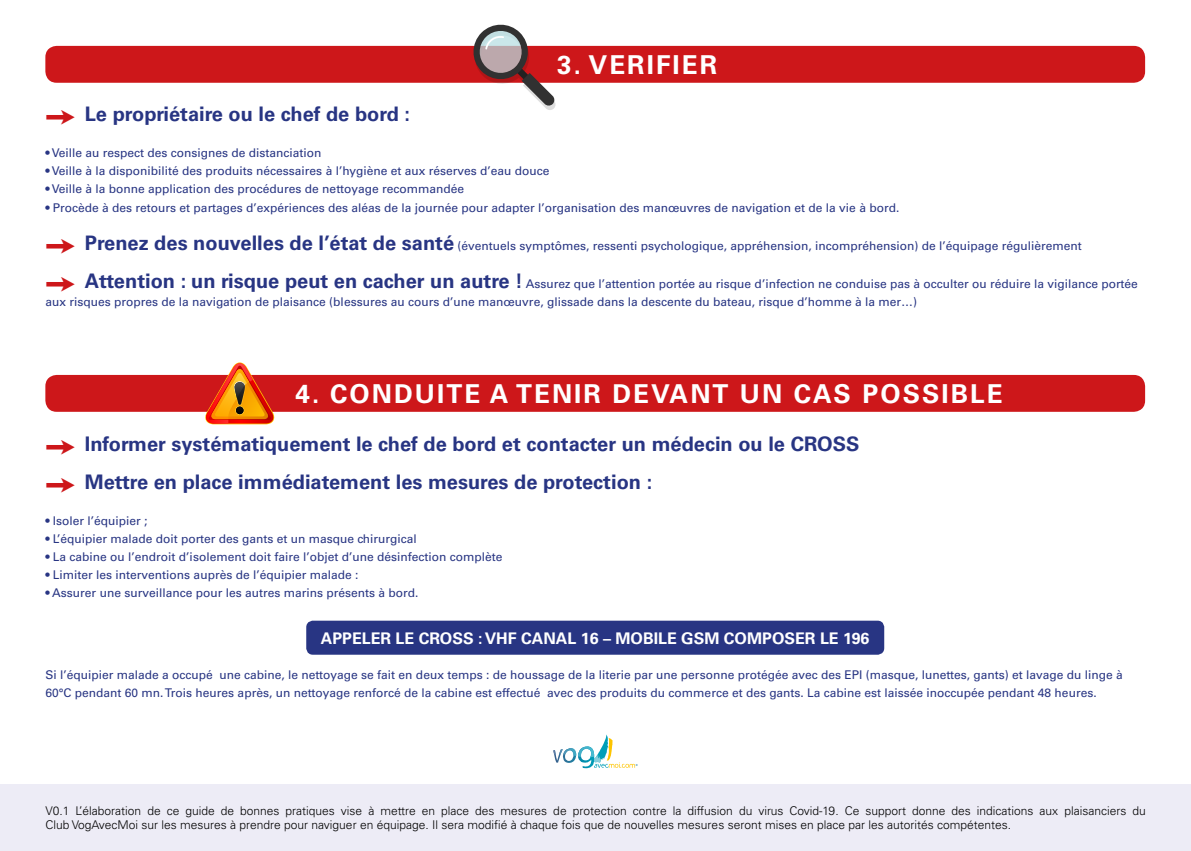
<style>
.page{position:relative;width:1191px;height:851px;background:#fff}
.page>*{position:absolute;margin:0;border:0;box-sizing:border-box;transform-origin:0 0}
.t1{font:700 26px "Univers";letter-spacing:.08em;color:#fff}
.t2{font:700 20px/38px "Univers";color:#283583}
.t3{font:700 16px "Univers";color:#fff}
.t4{font:12px/18px "Univers";color:#283583}
.t5{font:300 12px/14.4px "Univers";color:#000}
.s1{font-family:"Monotype Sorts";font-weight:400;font-size:32px;color:#cd171a}
.s2{font-family:"Monotype Sorts";font-size:32px;color:#cd171a}
.s3{font-weight:700;font-size:20px}
</style>
<div class="page">
<div style="left:45px;top:46px;width:1100px;height:37px;background:#cd171a;border-radius:11px"></div>
<div style="left:45px;top:375px;width:1100px;height:37px;background:#cd171a;border-radius:11px"></div>
<div style="left:307px;top:621px;width:576px;height:32px;background:#283583;border-radius:6px"></div>
<div style="left:306px;top:620px;width:578px;height:34px;border:2px solid #283583;border-radius:6px"></div>
<svg style="left:471px;top:24px;width:84px;height:86px"></svg>
<svg style="left:204px;top:362px;width:71px;height:62px"></svg>
<div style="left:0;top:784px;width:1191px;height:66px;background:#edecf6"></div>
<svg style="left:553px;top:734px;width:84px;height:35px"></svg>
<h1 class="t1" style="left:557px;top:50px;width:161px">3. VERIFIER</h1>
<h2 class="t2" style="left:45px;top:95px;width:366px"><span class="s1">Ù</span> Le propriétaire ou le chef de bord :</h2>
<p class="t4" style="left:45px;top:144px;width:278px">• Veille au respect des consignes de distanciation</p>
<p class="t4" style="left:45px;top:162px;width:506px">• Veille à la disponibilité des produits nécessaires à l’hygiène et aux réserves d’eau douce</p>
<p class="t4" style="left:45px;top:180px;width:420px">• Veille à la bonne application des procédures de nettoyage recommandée</p>
<p class="t4" style="left:45px;top:198px;width:855px">• Procède à des retours et partages d’expériences des aléas de la journée pour adapter l’organisation des manœuvres de navigation et de la vie à bord.</p>
<p class="t4" style="left:45px;top:236px;width:1038px"><span class="s2">Ù</span> <span class="s3">Prenez des nouvelles de l’état de santé</span> (éventuels symptômes, ressenti psychologique, appréhension, incompréhension) de l’équipage régulièrement</p>
<p class="t4" style="left:45px;top:274px;width:1094px"><span class="s2">Ù</span> <span class="s3">Attention : un risque peut en cacher un autre !</span> Assurez que l’attention portée au risque d’infection ne conduise pas à occulter ou réduire la vigilance portée aux risques propres de la navigation de plaisance (blessures au cours d’une manœuvre, glissade dans la descente du bateau, risque d’homme à la mer…)</p>
<h1 class="t1" style="left:295px;top:378px;width:708px">4. CONDUITE A TENIR DEVANT UN CAS POSSIBLE</h1>
<h2 class="t2" style="left:45px;top:424px;width:815px"><span class="s1">Ù</span> Informer systématiquement le chef de bord et contacter un médecin ou le CROSS<br><span class="s1">Ù</span> Mettre en place immédiatement les mesures de protection :</h2>
<p class="t4" style="left:45px;top:511px;width:104px">• Isoler l’équipier ;</p>
<p class="t4" style="left:45px;top:529px;width:373px">• L’équipier malade doit porter des gants et un masque chirurgical</p>
<p class="t4" style="left:45px;top:547px;width:458px">• La cabine ou l’endroit d’isolement doit faire l’objet d’une désinfection complète</p>
<p class="t4" style="left:45px;top:565px;width:314px">• Limiter les interventions auprès de l’équipier malade :</p>
<p class="t4" style="left:45px;top:583px;width:375px">• Assurer une surveillance pour les autres marins présents à bord.</p>
<h3 class="t3" style="left:321px;top:628px;width:550px">APPELER LE CROSS : VHF CANAL 16 – MOBILE GSM COMPOSER LE 196</h3>
<p class="t4" style="left:45px;top:666px;width:1079px">Si l’équipier malade a occupé́ une cabine, le nettoyage se fait en deux temps : de houssage de la literie par une personne protégée avec des EPI (masque, lunettes, gants) et lavage du linge à<br>60°C pendant 60 mn. Trois heures après, un nettoyage renforcé de la cabine est effectué́ avec des produits du commerce et des gants. La cabine est laissée inoccupée pendant 48 heures.</p>
<p class="t5" style="left:45px;top:802px;width:1101px">V0.1 L’élaboration de ce guide de bonnes pratiques vise à mettre en place des mesures de protection contre la diffusion du virus Covid-19. Ce support donne des indications aux plaisanciers du<br>Club VogAvecMoi sur les mesures à prendre pour naviguer en équipage. Il sera modifié à chaque fois que de nouvelles mesures seront mises en place par les autorités compétentes.</p>
</div>
